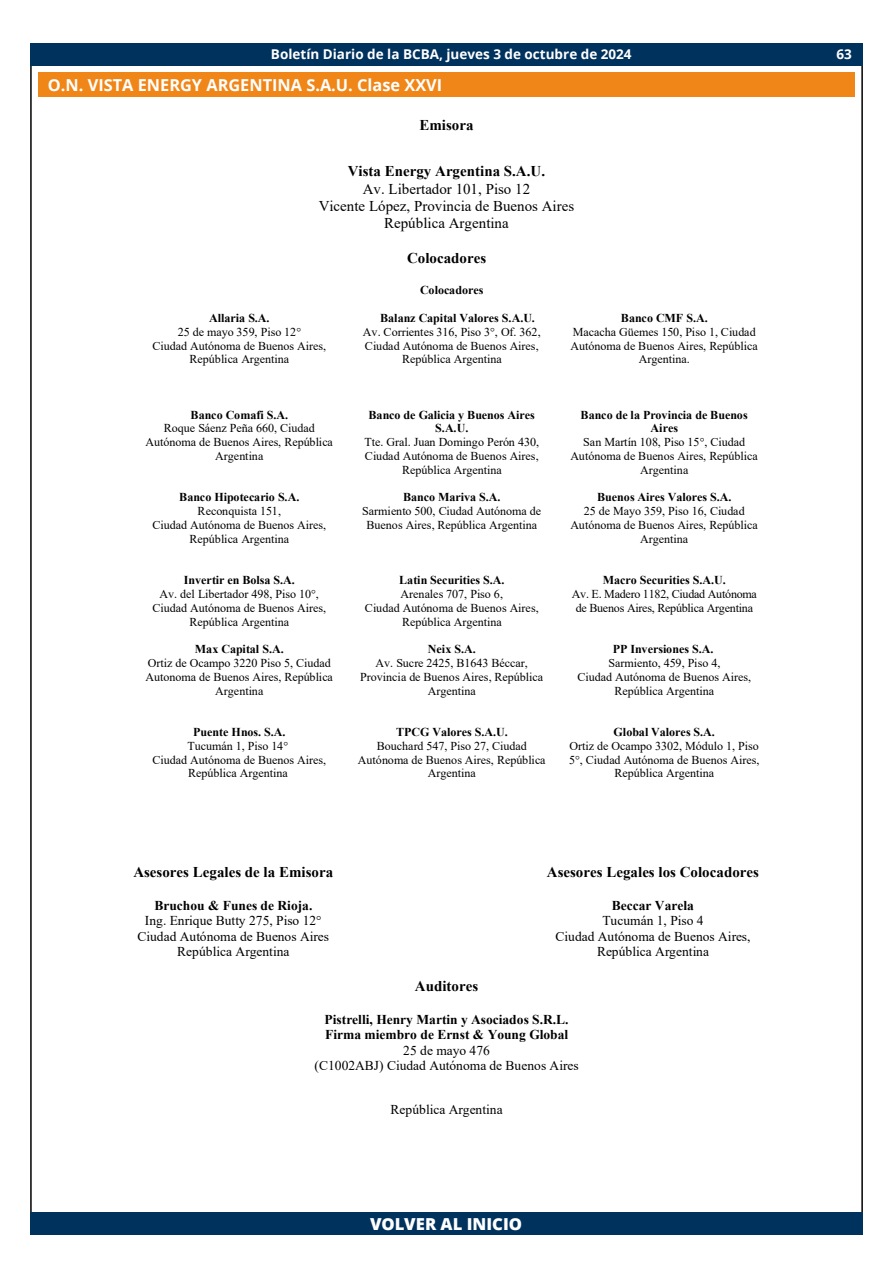
<style>
.page{position:relative;width:893px;height:1263px;background:#fff}
.page>*{position:absolute;margin:0;border:0;box-sizing:border-box;transform-origin:0 0}
.t1{font:700 16.5px "Open Sans";color:#fff}
.t2{font:800 16.5px "Open Sans";color:#fff}
.t3{font:700 15px "Times New Roman";color:#000}
.t4{font:15px/17.2px "Times New Roman";color:#000;text-align:center}
.t5{font:13.5px/15.5px "Times New Roman";color:#000;text-align:center}
.t6{font:700 13.5px/15.5px "Times New Roman";color:#000}
.t7{font:700 13.5px "Open Sans";color:#fff}
.t8{font:12px/13.8px "Times New Roman";letter-spacing:-.005em;color:#000;text-align:center}
.t9{font:700 12px/13.8px "Times New Roman";letter-spacing:.005em;color:#000;text-align:center}
</style>
<div class="page">
<div style="left:30px;top:1212px;width:833px;height:22px;background:#00325e"></div>
<div style="left:30px;top:43px;width:833px;height:23px;background:#00325e"></div>
<div style="left:38px;top:72px;width:817px;height:25px;background:#f18618"></div>
<p class="t7" style="left:271px;top:44px;width:362px">Boletín Diario de la BCBA, jueves 3 de octubre de 2024</p>
<p class="t7" style="left:837px;top:45px;width:17px">63</p>
<h1 class="t1" style="left:48px;top:73px;width:396px">O.N. VISTA ENERGY ARGENTINA S.A.U. Clase XXVI</h1>
<p class="t3" style="left:419px;top:114px;width:56px">Emisora</p>
<p class="t3" style="left:348px;top:160px;width:199px">Vista Energy Argentina S.A.U.</p>
<p class="t4" style="left:319px;top:179px;width:257px">Av. Libertador 101, Piso 12<br>Vicente López, Provincia de Buenos Aires<br>República Argentina</p>
<p class="t3" style="left:407px;top:247px;width:81px">Colocadores</p>
<p class="t9" style="left:420px;top:283px;width:65px">Colocadores</p>
<p class="t9" style="left:209px;top:311px;width:62px">Allaria S.A.</p>
<p class="t8" style="left:152px;top:324px;width:175px">25 de mayo 359, Piso 12°<br>Ciudad Autónoma de Buenos Aires,<br>República Argentina</p>
<p class="t9" style="left:380px;top:311px;width:156px">Balanz Capital Valores S.A.U.</p>
<p class="t8" style="left:363px;top:324px;width:179px">Av. Corrientes 316, Piso 3°, Of. 362,<br>Ciudad Autónoma de Buenos Aires,<br>República Argentina</p>
<p class="t9" style="left:621px;top:311px;width:88px">Banco CMF S.A.</p>
<p class="t8" style="left:570px;top:324px;width:189px">Macacha Güemes 150, Piso 1, Ciudad<br>Autónoma de Buenos Aires, República<br>Argentina.</p>
<p class="t9" style="left:191px;top:407px;width:99px">Banco Comafi S.A.</p>
<p class="t8" style="left:145px;top:421px;width:189px">Roque Sáenz Peña 660, Ciudad<br>Autónoma de Buenos Aires, República<br>Argentina</p>
<p class="t9" style="left:179px;top:490px;width:122px">Banco Hipotecario S.A.</p>
<p class="t8" style="left:152px;top:504px;width:175px">Reconquista 151,<br>Ciudad Autónoma de Buenos Aires,<br>República Argentina</p>
<p class="t9" style="left:184px;top:573px;width:113px">Invertir en Bolsa S.A.</p>
<p class="t8" style="left:152px;top:587px;width:175px">Av. del Libertador 498, Piso 10°,<br>Ciudad Autónoma de Buenos Aires,<br>República Argentina</p>
<p class="t9" style="left:195px;top:642px;width:90px">Max Capital S.A.</p>
<p class="t8" style="left:145px;top:656px;width:189px">Ortiz de Ocampo 3220 Piso 5, Ciudad<br>Autonoma de Buenos Aires, República<br>Argentina</p>
<p class="t9" style="left:193px;top:725px;width:94px">Puente Hnos. S.A.</p>
<p class="t8" style="left:152px;top:738px;width:175px">Tucumán 1, Piso 14°<br>Ciudad Autónoma de Buenos Aires,<br>República Argentina</p>
<p class="t9" style="left:369px;top:407px;width:168px">Banco de Galicia y Buenos Aires<br>S.A.U.</p>
<p class="t8" style="left:364px;top:435px;width:176px">Tte. Gral. Juan Domingo Perón 430,<br>Ciudad Autónoma de Buenos Aires,<br>República Argentina</p>
<p class="t9" style="left:403px;top:490px;width:99px">Banco Mariva S.A.</p>
<p class="t8" style="left:362px;top:504px;width:180px">Sarmiento 500, Ciudad Autónoma de<br>Buenos Aires, República Argentina</p>
<p class="t9" style="left:399px;top:573px;width:107px">Latin Securities S.A.</p>
<p class="t8" style="left:365px;top:587px;width:175px">Arenales 707, Piso 6,<br>Ciudad Autónoma de Buenos Aires,<br>República Argentina</p>
<p class="t9" style="left:428px;top:642px;width:49px">Neix S.A.</p>
<p class="t8" style="left:360px;top:656px;width:185px">Av. Sucre 2425, B1643 Béccar,<br>Provincia de Buenos Aires, República<br>Argentina</p>
<p class="t9" style="left:396px;top:725px;width:113px">TPCG Valores S.A.U.</p>
<p class="t8" style="left:358px;top:738px;width:189px">Bouchard 547, Piso 27, Ciudad<br>Autónoma de Buenos Aires, República<br>Argentina</p>
<p class="t9" style="left:581px;top:407px;width:169px">Banco de la Provincia de Buenos<br>Aires</p>
<p class="t8" style="left:570px;top:435px;width:189px">San Martín 108, Piso 15°, Ciudad<br>Autónoma de Buenos Aires, República<br>Argentina</p>
<p class="t9" style="left:597px;top:490px;width:136px">Buenos Aires Valores S.A.</p>
<p class="t8" style="left:570px;top:504px;width:189px">25 de Mayo 359, Piso 16, Ciudad<br>Autónoma de Buenos Aires, República<br>Argentina</p>
<p class="t9" style="left:603px;top:573px;width:124px">Macro Securities S.A.U.</p>
<p class="t8" style="left:572px;top:587px;width:187px">Av. E. Madero 1182, Ciudad Autónoma de Buenos Aires, República Argentina</p>
<p class="t9" style="left:613px;top:642px;width:102px">PP Inversiones S.A.</p>
<p class="t8" style="left:577px;top:656px;width:175px">Sarmiento, 459, Piso 4,<br>Ciudad Autónoma de Buenos Aires,<br>República Argentina</p>
<p class="t9" style="left:614px;top:725px;width:103px">Global Valores S.A.</p>
<p class="t8" style="left:569px;top:738px;width:192px">Ortiz de Ocampo 3302, Módulo 1, Piso<br>5°, Ciudad Autónoma de Buenos Aires,<br>República Argentina</p>
<p class="t3" style="left:133px;top:861px;width:201px">Asesores Legales de la Emisora</p>
<p class="t3" style="left:547px;top:861px;width:214px">Asesores Legales los Colocadores</p>
<p class="t6" style="left:154px;top:897px;width:159px">Bruchou &amp; Funes de Rioja.</p>
<p class="t5" style="left:137px;top:913px;width:193px">Ing. Enrique Butty 275, Piso 12°<br>Ciudad Autónoma de Buenos Aires<br>República Argentina</p>
<p class="t6" style="left:612px;top:897px;width:83px">Beccar Varela</p>
<p class="t5" style="left:555px;top:913px;width:197px">Tucumán 1, Piso 4<br>Ciudad Autónoma de Buenos Aires,<br>República Argentina</p>
<p class="t3" style="left:415px;top:975px;width:65px">Auditores</p>
<p class="t6" style="left:325px;top:1011px;width:245px">Pistrelli, Henry Martin y Asociados S.R.L.<br>Firma miembro de Ernst &amp; Young Global</p>
<p class="t5" style="left:315px;top:1042px;width:266px">25 de mayo 476<br>(C1002ABJ) Ciudad Autónoma de Buenos Aires</p>
<p class="t5" style="left:391px;top:1101px;width:114px">República Argentina</p>
<h1 class="t2" style="left:370px;top:1211px;width:153px">VOLVER AL INICIO</h1>
</div>
